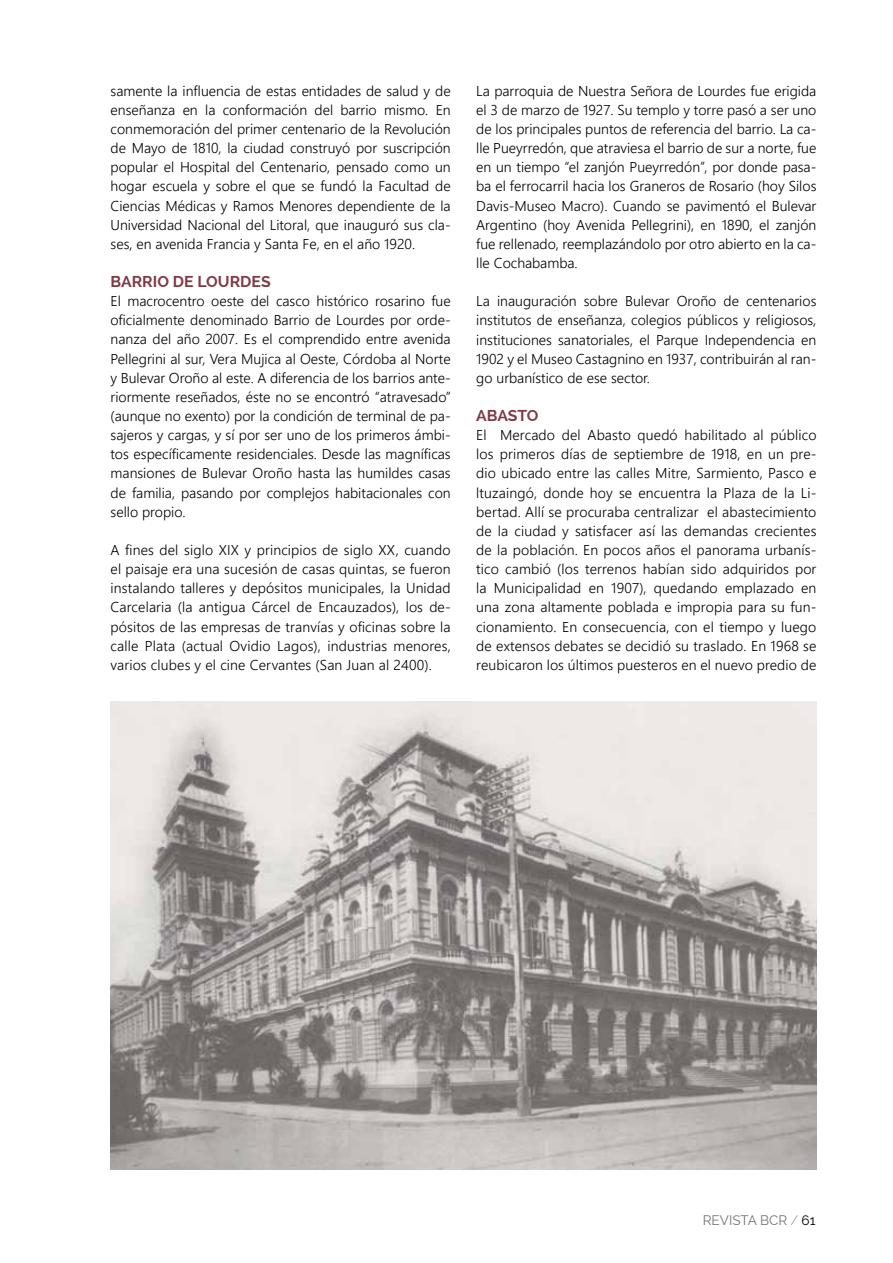
<style>
.page{position:relative;width:893px;height:1263px;background:#fff}
.page>*{position:absolute;margin:0;border:0;box-sizing:border-box;transform-origin:0 0}
.t1{font:700 15.75px "Raleway";color:#803b46}
.t2{font:300 14.25px/19.2px "Segoe UI";color:#000;text-align:justify}
.t3{font:13.5px "Raleway";color:#717073}
.s1{font-weight:100;color:#000}
.s2{color:#000}
</style>
<div class="page">
<img style="left:111px;top:702px;width:705px;height:467px">
<p class="t2" style="left:111px;top:80px;width:342px">samente la influencia de estas entidades de salud y de enseñanza en la conformación del barrio mismo. En conmemoración del primer centenario de la Revolución de Mayo de 1810, la ciudad construyó por suscripción popular el Hospital del Centenario, pensado como un hogar escuela y sobre el que se fundó la Facultad de Ciencias Médicas y Ramos Menores dependiente de la Universidad Nacional del Litoral, que inauguró sus cla&shy;ses, en avenida Francia y Santa Fe, en el año 1920.</p>
<p class="t1" style="left:111px;top:272px;width:160px">BARRIO DE LOURDES</p>
<p class="t2" style="left:111px;top:291px;width:342px">El macrocentro oeste del casco histórico rosarino fue oficialmente denominado Barrio de Lourdes por orde&shy;nanza del año 2007. Es el comprendido entre avenida Pellegrini al sur, Vera Mujica al Oeste, Córdoba al Norte y Bulevar Oroño al este. A diferencia de los barrios ante&shy;riormente reseñados, éste no se encontró “atravesado” (aunque no exento) por la condición de terminal de pa&shy;sajeros y cargas, y sí por ser uno de los primeros ámbi&shy;tos específicamente residenciales. Desde las magníficas mansiones de Bulevar Oroño hasta las humildes casas de familia, pasando por complejos habitacionales con sello propio.</p>
<p class="t2" style="left:111px;top:540px;width:342px">A fines del siglo XIX y principios de siglo XX, cuando el paisaje era una sucesión de casas quintas, se fueron instalando talleres y depósitos municipales, la Unidad Carcelaria (la antigua Cárcel de Encauzados), los de&shy;pósitos de las empresas de tranvías y oficinas sobre la calle Plata (actual Ovidio Lagos), industrias menores, varios clubes y el cine Cervantes (San Juan al 2400).</p>
<p class="t2" style="left:476px;top:80px;width:342px">La parroquia de Nuestra Señora de Lourdes fue erigida el 3 de marzo de 1927. Su templo y torre pasó a ser uno de los principales puntos de referencia del barrio. La ca&shy;lle Pueyrredón, que atraviesa el barrio de sur a norte, fue en un tiempo “el zanjón Pueyrredón”, por donde pasa&shy;ba el ferrocarril hacia los Graneros de Rosario (hoy Silos Davis-Museo Macro). Cuando se pavimentó el Bulevar Argentino (hoy Avenida Pellegrini), en 1890, el zanjón fue rellenado, reemplazándolo por otro abierto en la ca&shy;lle Cochabamba.</p>
<p class="t2" style="left:476px;top:291px;width:342px">La inauguración sobre Bulevar Oroño de centenarios institutos de enseñanza, colegios públicos y religiosos, instituciones sanatoriales, el Parque Independencia en 1902 y el Museo Castagnino en 1937, contribuirán al ran&shy;go urbanístico de ese sector.</p>
<p class="t1" style="left:476px;top:406px;width:22px">ABAS</p>
<p class="t1" style="left:517px;top:406px;width:23px">TO</p>
<p class="t2" style="left:476px;top:425px;width:342px">El Mercado del Abasto quedó habilitado al público los primeros días de septiembre de 1918, en un pre&shy;dio ubicado entre las calles Mitre, Sarmiento, Pasco e ltuzaingó, donde hoy se encuentra la Plaza de la Li&shy;bertad. Allí se procuraba centralizar el abastecimiento de la ciudad y satisfacer así las demandas crecientes de la población. En pocos años el panorama urbanís&shy;tico cambió (los terrenos habían sido adquiridos por la Municipalidad en 1907), quedando emplazado en una zona altamente poblada e impropia para su fun&shy;cionamiento. En consecuencia, con el tiempo y luego de extensos debates se decidió su traslado. En 1968 se reubicaron los últimos puesteros en el nuevo predio de</p>
<p class="t3" style="left:703px;top:1212px;width:114px">REVISTA BCR <span class="s1">/</span> <span class="s2">61</span></p>
</div>
